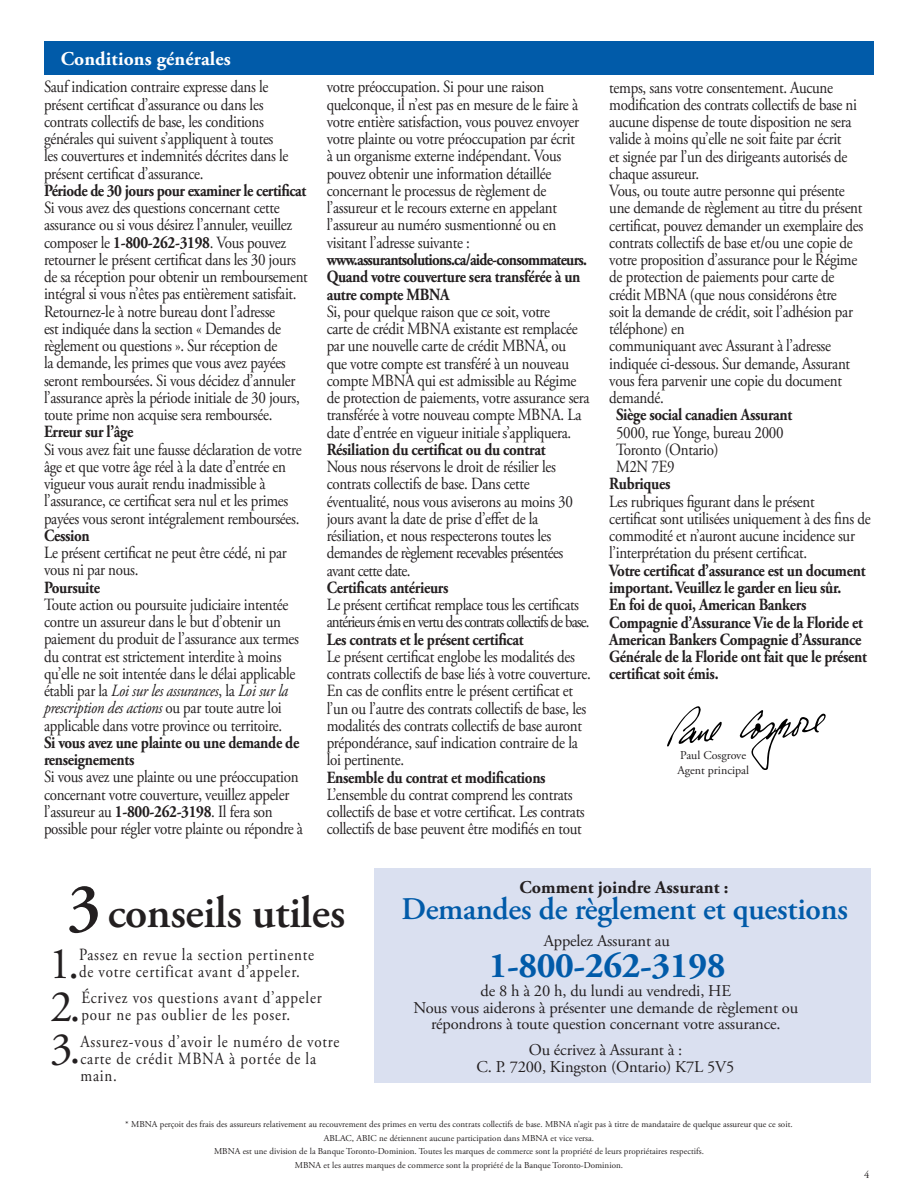
<style>
.page{position:relative;width:918px;height:1188px;background:#fff}
.page>*{position:absolute;margin:0;border:0;box-sizing:border-box;transform-origin:0 0}
.t1{font:45px "Adobe Garamond Pro";color:#231f20}
.t2{font:700 36px "Adobe Garamond Pro";letter-spacing:-.01em;color:#015ba9}
.t3{font:600 31.5px "Adobe Garamond Pro";letter-spacing:-.01em;color:#015ba9}
.t4{font:700 19.5px "Adobe Garamond Pro";letter-spacing:.005em;color:#fff}
.t5{font:700 18px "Adobe Garamond Pro";color:#231f20}
.t6{font:17.1px/17.2px "Adobe Garamond Pro";letter-spacing:-.02em;color:#231f20;scale:.88 1}
.t7{font:700 17.1px/17.2px "Adobe Garamond Pro";letter-spacing:-.02em;color:#231f20;scale:.88 1}
.t8{font:17.1px "Adobe Garamond Pro";letter-spacing:.05em;color:#231f20;scale:.88 1}
.t9{font:700 17.1px/17.2px "Adobe Garamond Pro";letter-spacing:-.04em;color:#231f20;scale:.88 1}
.t10{font:17.1px/17.2px "Adobe Garamond Pro";letter-spacing:-.055em;color:#231f20;scale:.88 1}
.t11{font:16.5px "Adobe Garamond Pro";letter-spacing:-.01em;color:#231f20}
.t12{font:12px/14.4px "Adobe Garamond Pro";color:#231f20}
.t13{font:10.5px "Adobe Garamond Pro";color:#231f20}
.t14{font:9px/13.5px "Adobe Garamond Pro";color:#231f20;text-align:center}
.s1{font-weight:700}
.s2{font-style:italic}
.s3{font-size:67.5px;color:#231f20}
.s4{font-size:45px;color:#231f20}
</style>
<div class="page">
<div style="left:374px;top:868px;width:496px;height:214px;background:#dae0f0"></div>
<div style="left:44px;top:42px;width:830px;height:33px;background:#015ba9"></div>
<svg style="left:667px;top:706px;width:55px;height:41px"></svg>
<svg style="left:740px;top:710px;width:86px;height:60px"></svg>
<p class="t4" style="left:61px;top:48px;width:172px">Conditions générales</p>
<p class="t6" style="left:44px;top:79px;width:279px">Sauf indication contraire expresse dans le présent certifcat d’assurance ou dans les contrats collectifs de base, les conditions générales qui suivent s’appliquent à toutes les couvertures et indemnités décrites dans le présent certifcat d’assurance.</p>
<p class="t7" style="left:44px;top:182px;width:300px">Période de 30 jours pour examiner le certifcat</p>
<p class="t6" style="left:44px;top:200px;width:301px">Si vous avez des questions concernant cette assurance ou si vous désirez l’annuler, veuillez composer le <span class="s1">1-800-262-3198</span>. Vous pouvez retourner le présent certifcat dans les 30 jours de sa réception pour obtenir un remboursement intégral si vous n’êtes pas entièrement satisfait.<br>Retournez-le à notre bureau dont l’adresse<br>est indiquée dans la section « Demandes de règlement ou questions ». Sur réception de<br>la demande, les primes que vous avez payées seront remboursées. Si vous décidez d’annuler l’assurance après la période initiale de 30 jours, toute prime non acquise sera remboursée.</p>
<p class="t7" style="left:44px;top:424px;width:103px">Erreur sur l’âge</p>
<p class="t6" style="left:44px;top:441px;width:294px">Si vous avez fait une fausse déclaration de votre âge et que votre âge réel à la date d’entrée en vigueur vous aurait rendu inadmissible à l’assurance, ce certifcat sera nul et les primes payées vous seront intégralement remboursées.</p>
<p class="t7" style="left:44px;top:527px;width:54px">Cession</p>
<p class="t6" style="left:44px;top:545px;width:278px">Le présent certifcat ne peut être cédé, ni par vous ni par nous.</p>
<p class="t7" style="left:44px;top:579px;width:65px">Poursuite</p>
<p class="t6" style="left:44px;top:596px;width:291px">Toute action ou poursuite judiciaire intentée contre un assureur dans le but d’obtenir un paiement du produit de l’assurance aux termes du contrat est strictement interdite à moins qu’elle ne soit intentée dans le délai applicable établi par la <span class="s2">Loi sur les assurances</span>, la <span class="s2">Loi sur la prescription des actions</span> ou par toute autre loi applicable dans votre province ou territoire.</p>
<p class="t7" style="left:44px;top:734px;width:292px">Si vous avez une plainte ou une demande de renseignements</p>
<p class="t6" style="left:44px;top:769px;width:296px">Si vous avez une plainte ou une préoccupation concernant votre couverture, veuillez appeler l’assureur au <span class="s1">1-800-262-3198</span>. Il fera son possible pour régler votre plainte ou répondre à</p>
<p class="t6" style="left:327px;top:79px;width:288px">votre préoccupation. Si pour une raison quelconque, il n’est pas en mesure de le faire à votre entière satisfaction, vous pouvez envoyer votre plainte ou votre préoccupation par écrit à un organisme externe indépendant. Vous pouvez obtenir une information détaillée concernant le processus de règlement de l’assureur et le recours externe en appelant l’assureur au numéro susmentionné ou en visitant l’adresse suivante :</p>
<p class="t9" style="left:327px;top:251px;width:297px">www.assurantsolutions.ca/aide-consommateurs.<br>Quand votre couverture sera transférée à un autre compte MBNA</p>
<p class="t6" style="left:327px;top:303px;width:300px">Si, pour quelque raison que ce soit, votre<br>carte de crédit MBNA existante est remplacée par une nouvelle carte de crédit MBNA, ou que votre compte est transféré à un nouveau compte MBNA qui est admissible au Régime de protection de paiements, votre assurance sera transférée à votre nouveau compte MBNA. La date d’entrée en vigueur initiale s’appliquera.</p>
<p class="t7" style="left:327px;top:441px;width:250px">Résiliation du certifcat ou du contrat</p>
<p class="t6" style="left:327px;top:459px;width:281px">Nous nous réservons le droit de résilier les contrats collectifs de base. Dans cette éventualité, nous vous aviserons au moins 30 jours avant la date de prise d’efet de la résiliation, et nous respecterons toutes les demandes de règlement recevables présentées avant cette date.</p>
<p class="t7" style="left:327px;top:579px;width:140px">Certifcats antérieurs</p>
<p class="t10" style="left:327px;top:597px;width:300px">Le présent certifcat remplace tous les certifcats antérieurs émis en vertu des contrats collectifs de base.</p>
<p class="t7" style="left:327px;top:631px;width:225px">Les contrats et le présent certifcat</p>
<p class="t6" style="left:327px;top:648px;width:302px">Le présent certifcat englobe les modalités des contrats collectifs de base liés à votre couverture.<br>En cas de confits entre le présent certifcat et l’un ou l’autre des contrats collectifs de base, les modalités des contrats collectifs de base auront prépondérance, sauf indication contraire de la loi pertinente.</p>
<p class="t7" style="left:327px;top:769px;width:250px">Ensemble du contrat et modifcations</p>
<p class="t6" style="left:327px;top:786px;width:295px">L’ensemble du contrat comprend les contrats collectifs de base et votre certifcat. Les contrats collectifs de base peuvent être modifés en tout</p>
<p class="t6" style="left:609px;top:79px;width:290px">temps, sans votre consentement. Aucune modifcation des contrats collectifs de base ni aucune dispense de toute disposition ne sera valide à moins qu’elle ne soit faite par écrit<br>et signée par l’un des dirigeants autorisés de chaque assureur.<br>Vous, ou toute autre personne qui présente une demande de règlement au titre du présent certifcat, pouvez demander un exemplaire des contrats collectifs de base et/ou une copie de votre proposition d’assurance pour le Régime de protection de paiements pour carte de crédit MBNA (que nous considérons être<br>soit la demande de crédit, soit l’adhésion par téléphone) en<br>communiquant avec Assurant à l’adresse indiquée ci-dessous. Sur demande, Assurant vous fera parvenir une copie du document demandé.</p>
<p class="t7" style="left:616px;top:407px;width:202px">Siège social canadien Assurant</p>
<p class="t6" style="left:616px;top:424px;width:192px">5000, rue Yonge, bureau 2000<br>Toronto (Ontario)<br>M2N 7E9</p>
<p class="t7" style="left:609px;top:476px;width:71px">Rubriques</p>
<p class="t6" style="left:609px;top:493px;width:298px">Les rubriques fgurant dans le présent<br>certifcat sont utilisées uniquement à des fns de commodité et n’auront aucune incidence sur l’interprétation du présent certifcat.</p>
<p class="t7" style="left:609px;top:562px;width:294px">Votre certifcat d’assurance est un document important. Veuillez le garder en lieu sûr.<br>En foi de quoi, American Bankers Compagnie d’Assurance Vie de la Floride et American Bankers Compagnie d’Assurance Générale de la Floride ont fait que le présent certifcat soit émis.</p>
<p class="t12" style="left:677px;top:749px;width:73px">Paul Cosgrove<br>Agent principal</p>
<p class="t5" style="left:520px;top:876px;width:210px">Comment joindre Assurant :</p>
<p class="t11" style="left:544px;top:931px;width:127px">Appelez Assurant au</p>
<h3 class="t3" style="left:67px;top:891px;width:782px"><span class="s3">3</span><span class="s4">conseils utiles</span> Demandes de règlement et questions</h3>
<p class="t8" style="left:79px;top:944px;width:269px">Passez en revue la section pertinente</p>
<h1 class="t1" style="left:49px;top:936px;width:32px">1.</h1>
<h2 class="t2" style="left:489px;top:945px;width:238px">1-800-262-3198</h2>
<p class="t11" style="left:481px;top:981px;width:252px">de 8 h à 20 h, du lundi au vendredi, HE</p>
<p class="t8" style="left:79px;top:961px;width:253px">de votre certificat avant d’appeler.</p>
<p class="t8" style="left:81px;top:987px;width:275px">Écrivez vos questions avant d’appeler</p>
<h1 class="t1" style="left:50px;top:980px;width:32px">2.</h1>
<p class="t11" style="left:413px;top:998px;width:386px">Nous vous aiderons à présenter une demande de règlement ou</p>
<p class="t8" style="left:81px;top:1004px;width:239px">pour ne pas oublier de les poser.</p>
<p class="t11" style="left:431px;top:1014px;width:351px">répondrons à toute question concernant votre assurance.</p>
<h1 class="t1" style="left:50px;top:1022px;width:32px">3.</h1>
<p class="t11" style="left:529px;top:1040px;width:155px">Ou écrivez à Assurant à :</p>
<p class="t8" style="left:81px;top:1031px;width:296px">Assurez-vous d’avoir le numéro de votre</p>
<p class="t8" style="left:81px;top:1049px;width:269px">carte de crédit MBNA à portée de la</p>
<p class="t11" style="left:477px;top:1057px;width:259px">C. P. 7200, Kingston (Ontario) K7L 5V5</p>
<p class="t6" style="left:81px;top:1068px;width:43px">main.</p>
<p class="t14" style="left:125px;top:1118px;width:669px">* MBNA perçoit des frais des assureurs relativement au recouvrement des primes en vertu des contrats collectifs de base. MBNA n’agit pas à titre de mandataire de quelque assureur que ce soit.<br>ABLAC, ABIC ne détiennent aucune participation dans MBNA et vice versa.<br>MBNA est une division de la Banque Toronto-Dominion. Toutes les marques de commerce sont la propriété de leurs propriétaires respectifs.<br>MBNA et les autres marques de commerce sont la propriété de la Banque Toronto-Dominion.</p>
<p class="t13" style="left:864px;top:1168px;width:7px">4</p>
</div>
